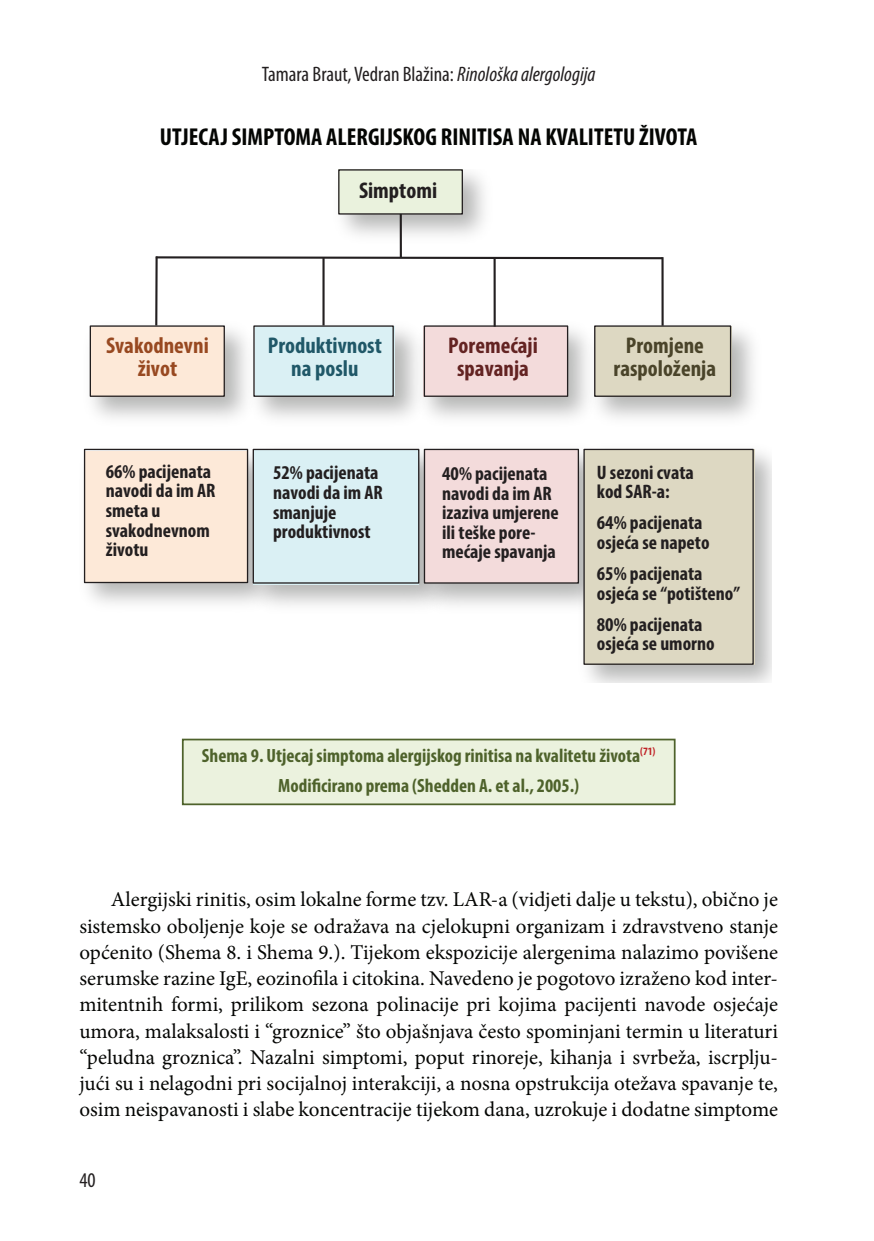
<style>
.page{position:relative;width:874px;height:1241px;background:#fff}
.page>*{position:absolute;margin:0;border:0;box-sizing:border-box;transform-origin:0 0}
.t1{font:700 condensed 24.5px "Myriad Pro";color:#040503}
.t2{font:700 condensed 22.75px/22.8px "Myriad Pro";color:#205868;text-align:center}
.t3{font:700 condensed 22.75px/22.8px "Myriad Pro";color:#4a442a;text-align:center}
.t4{font:700 condensed 22.75px/22.8px "Myriad Pro";color:#632322;text-align:center}
.t5{font:700 condensed 22.75px/22.8px "Myriad Pro";color:#984921;text-align:center}
.t6{font:700 condensed 22.75px "Myriad Pro";color:#231f20}
.t7{font:21px/26.2px "Minion Pro";letter-spacing:-.005em;color:#040503;text-align:justify}
.t8{font:condensed 21px "Myriad Pro";color:#231f20}
.t9{font:700 condensed 19.6px/19.6px "Myriad Pro";color:#231f20}
.t10{font:700 condensed 19.25px/29.8px "Myriad Pro";color:#4e622b;text-align:center}
.s1{font-style:italic}
</style>
<div class="page">
<img style="left:338px;top:169px;width:147px;height:83px">
<div style="left:338px;top:170px;width:124px;height:44px;background:#eaf2dd"></div>
<div style="left:338px;top:169px;width:124px;height:45px;border:1px solid #231f20"></div>
<div style="left:90px;top:326px;width:134px;height:70px;background:#fde9d8"></div>
<div style="left:90px;top:325px;width:135px;height:72px;border:1px solid #231f20"></div>
<img style="left:241px;top:312px;width:167px;height:106px">
<div style="left:255px;top:326px;width:139px;height:69px;background:#daf0f4"></div>
<div style="left:253px;top:325px;width:140px;height:72px;border:1px solid #231f20"></div>
<img style="left:408px;top:312px;width:172px;height:106px">
<div style="left:423px;top:326px;width:143px;height:70px;background:#f3dbdb"></div>
<div style="left:423px;top:325px;width:145px;height:72px;border:1px solid #231f20"></div>
<img style="left:580px;top:312px;width:174px;height:106px">
<div style="left:595px;top:326px;width:135px;height:70px;background:#ddd8c2"></div>
<div style="left:593px;top:325px;width:137px;height:72px;border:1px solid #231f20"></div>
<div style="left:84px;top:451px;width:163px;height:130px;background:#fde9d8"></div>
<div style="left:84px;top:448px;width:164px;height:135px;border:1px solid #231f20"></div>
<img style="left:239px;top:447px;width:170px;height:163px">
<div style="left:253px;top:450px;width:165px;height:134px;background:#daf0f4"></div>
<div style="left:252px;top:448px;width:167px;height:135px;border:1px solid #231f20"></div>
<img style="left:409px;top:448px;width:161px;height:158px">
<div style="left:424px;top:450px;width:154px;height:132px;background:#f3dbdb"></div>
<div style="left:423px;top:448px;width:155px;height:135px;border:1px solid #231f20"></div>
<img style="left:570px;top:448px;width:201px;height:234px">
<div style="left:583px;top:449px;width:170px;height:215px;background:#ddd8c2"></div>
<div style="left:583px;top:448px;width:170px;height:216px;border:1px solid #231f20"></div>
<svg style="left:158px;top:255px;width:506px;height:5px"></svg>
<hr style="left:155px;top:256px;width:3px;height:69px;background:#231f20">
<hr style="left:322px;top:258px;width:2px;height:67px;background:#231f20">
<hr style="left:493px;top:258px;width:2px;height:68px;background:#231f20">
<hr style="left:661px;top:257px;width:2px;height:68px;background:#231f20">
<hr style="left:399px;top:214px;width:2px;height:43px;background:#231f20">
<div style="left:182px;top:738px;width:493px;height:67px;background:#ebf2de;border:2px solid #4e622b"></div>
<p class="t8" style="left:262px;top:62px;width:335px">Tamara Braut, Vedran Blažina: <span class="s1">Rinološka alergologija</span></p>
<p class="t1" style="left:160px;top:121px;width:538px">UTJECAJ SIMPTOMA ALERGIJSKOG RINITISA NA KVALITETU ŽIVOTA</p>
<p class="t6" style="left:359px;top:176px;width:80px">Simptomi</p>
<p class="t5" style="left:106px;top:334px;width:104px">Svakodnevni život</p>
<p class="t2" style="left:268px;top:334px;width:116px">Produktivnost na poslu</p>
<p class="t4" style="left:448px;top:334px;width:91px">Poremećaji spavanja</p>
<p class="t3" style="left:613px;top:334px;width:104px">Promjene raspoloženja</p>
<p class="t9" style="left:106px;top:461px;width:111px">66% pacijenata navodi da im AR smeta u svakodnevnom životu</p>
<p class="t9" style="left:273px;top:462px;width:111px">52% pacijenata navodi da im AR smanjuje produktivnost</p>
<p class="t9" style="left:442px;top:463px;width:118px">40% pacijenata navodi da im AR izaziva umjerene ili teške pore&shy;mećaje spavanja</p>
<p class="t9" style="left:596px;top:462px;width:98px">U sezoni cvata kod SAR-a:</p>
<p class="t9" style="left:596px;top:512px;width:114px">64% pacijenata osjeća se napeto</p>
<p class="t9" style="left:596px;top:563px;width:145px">65% pacijenata osjeća se “potišteno”</p>
<p class="t9" style="left:596px;top:613px;width:119px">80% pacijenata osjeća se umorno</p>
<p class="t10" style="left:202px;top:740px;width:455px">Shema 9. Utjecaj simptoma alergijskog rinitisa na kvalitetu života<sup>(71)<br></sup>Modificirano prema (Shedden A. et al., 2005.)</p>
<p class="t7" style="left:79px;top:886px;width:700px;text-indent:32px">Alergijski rinitis, osim lokalne forme tzv. LAR-a (vidjeti dalje u tekstu), obično je sistemsko oboljenje koje se odražava na cjelokupni organizam i zdravstveno stanje općenito (Shema 8. i Shema 9.). Tijekom ekspozicije alergenima nalazimo povišene serumske razine IgE, eozinofila i citokina. Navedeno je pogotovo izraženo kod inter&shy;mitentnih formi, prilikom sezona polinacije pri kojima pacijenti navode osjećaje umora, malaksalosti i “groznice” što objašnjava često spominjani termin u literaturi “peludna groznica”. Nazalni simptomi, poput rinoreje, kihanja i svrbeža, iscrplju&shy;jući su i nelagodni pri socijalnoj interakciji, a nosna opstrukcija otežava spavanje te, osim neispavanosti i slabe koncentracije tijekom dana, uzrokuje i dodatne simptome</p>
<p class="t8" style="left:79px;top:1167px;width:18px">40</p>
</div>
